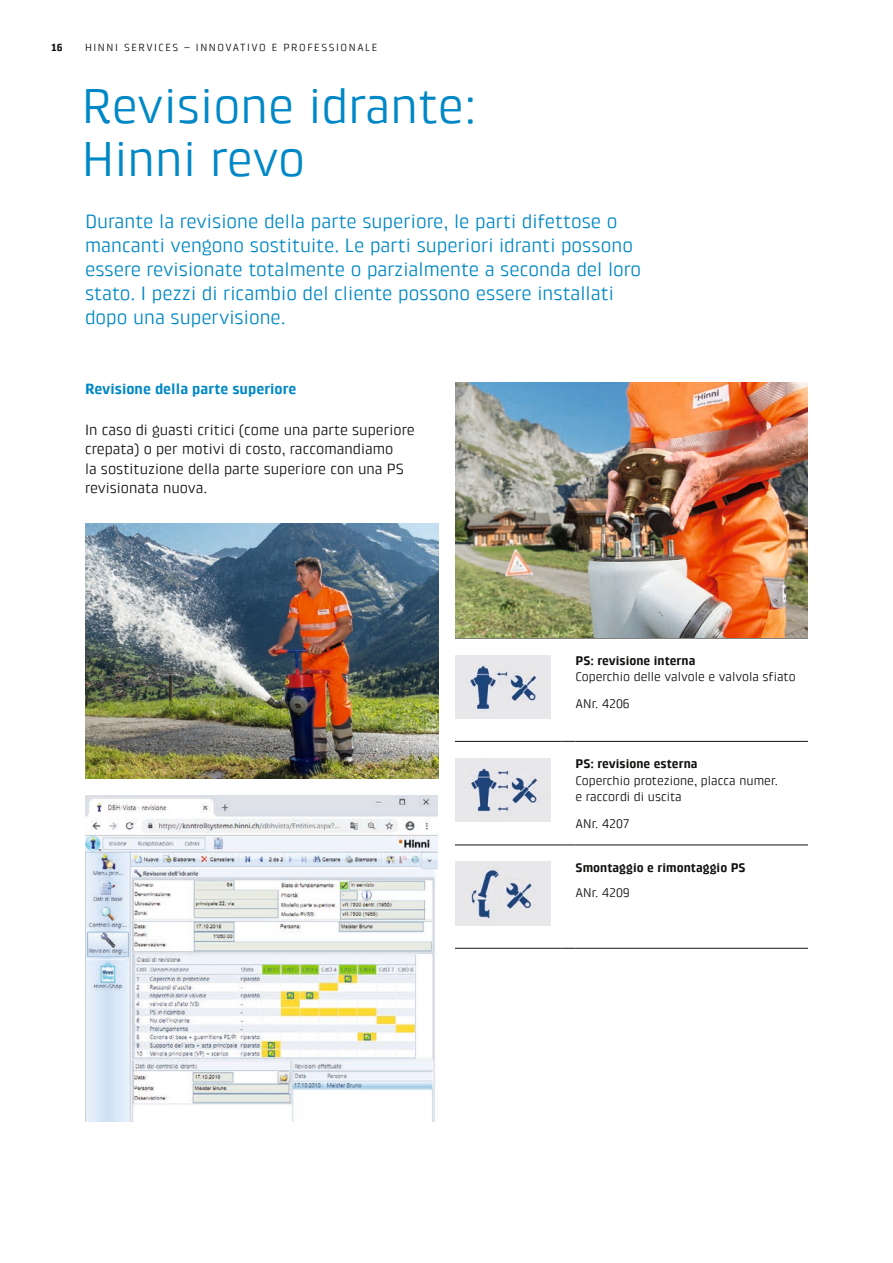
<style>
.page{position:relative;width:893px;height:1263px;background:#fff}
.page>*{position:absolute;margin:0;border:0;box-sizing:border-box;transform-origin:0 0}
.t1{font:49.5px/52.5px "Klintfor BKW";color:#0088c6}
.t2{font:19.5px/24px "Klintfor BKW";color:#0088c6}
.t3{font:15px/19.5px "Klintfor BKW";color:#11110f}
.t4{font:700 15px "Klintfor BKW";color:#0088c6}
.t5{font:12.75px/26.7px "Klintfor BKW";color:#11110f}
.t6{font:700 12.75px "Klintfor BKW";color:#11110f}
.t7{font:10.5px "Klintfor BKW";letter-spacing:.15em;color:#11110f}
.t8{font:700 10.5px "Klintfor BKW";color:#11110f}
</style>
<div class="page">
<hr style="left:455px;top:638px;width:106px;height:1px;background:#11110f">
<svg style="left:561px;top:638px;width:15px;height:1px"></svg>
<hr style="left:576px;top:638px;width:232px;height:1px;background:#11110f">
<hr style="left:455px;top:741px;width:106px;height:1px;background:#11110f">
<svg style="left:561px;top:741px;width:15px;height:1px"></svg>
<hr style="left:576px;top:741px;width:232px;height:1px;background:#11110f">
<hr style="left:455px;top:845px;width:106px;height:1px;background:#11110f">
<svg style="left:561px;top:845px;width:15px;height:1px"></svg>
<hr style="left:576px;top:845px;width:232px;height:1px;background:#11110f">
<hr style="left:455px;top:948px;width:106px;height:1px;background:#11110f">
<svg style="left:561px;top:948px;width:15px;height:1px"></svg>
<hr style="left:576px;top:948px;width:232px;height:1px;background:#11110f">
<img style="left:455px;top:655px;width:95px;height:63px">
<img style="left:455px;top:758px;width:95px;height:64px">
<img style="left:455px;top:862px;width:95px;height:63px">
<img style="left:455px;top:383px;width:353px;height:255px">
<img style="left:85px;top:795px;width:353px;height:327px">
<img style="left:85px;top:523px;width:353px;height:255px">
<p class="t8" style="left:51px;top:41px;width:13px">16</p>
<p class="t7" style="left:85px;top:41px;width:294px">HINNI SERVICES – INNOVATIVO E PROFESSIONALE</p>
<h1 class="t1" style="left:82px;top:80px;width:396px">Revisione idrante:<br>Hinni revo</h1>
<p class="t2" style="left:85px;top:209px;width:558px">Durante la revisione della parte superiore, le parti difettose o mancanti vengono sostituite. Le parti superiori idranti possono essere revisionate totalmente o parzialmente a seconda del loro stato. I pezzi di ricambio del cliente possono essere installati dopo una supervisione.</p>
<p class="t4" style="left:85px;top:381px;width:213px">Revisione della parte superiore</p>
<p class="t3" style="left:85px;top:420px;width:331px">In caso di guasti critici (come una parte superiore crepata) o per motivi di costo, raccomandiamo<br>la sostituzione della parte superiore con una PS revisionata nuova.</p>
<p class="t6" style="left:576px;top:653px;width:121px">PS: revisione interna</p>
<p class="t5" style="left:576px;top:663px;width:222px">Coperchio delle valvole e valvola sfiato<br>ANr. 4206</p>
<p class="t6" style="left:576px;top:756px;width:124px">PS: revisione esterna</p>
<p class="t5" style="left:576px;top:772px;width:204px;line-height:16.5px">Coperchio protezione, placca numer. e raccordi di uscita</p>
<p class="t5" style="left:576px;top:810px;width:56px">ANr. 4207</p>
<p class="t6" style="left:576px;top:860px;width:172px">Smontaggio e rimontaggio PS</p>
<p class="t5" style="left:576px;top:879px;width:56px">ANr. 4209</p>
</div>
